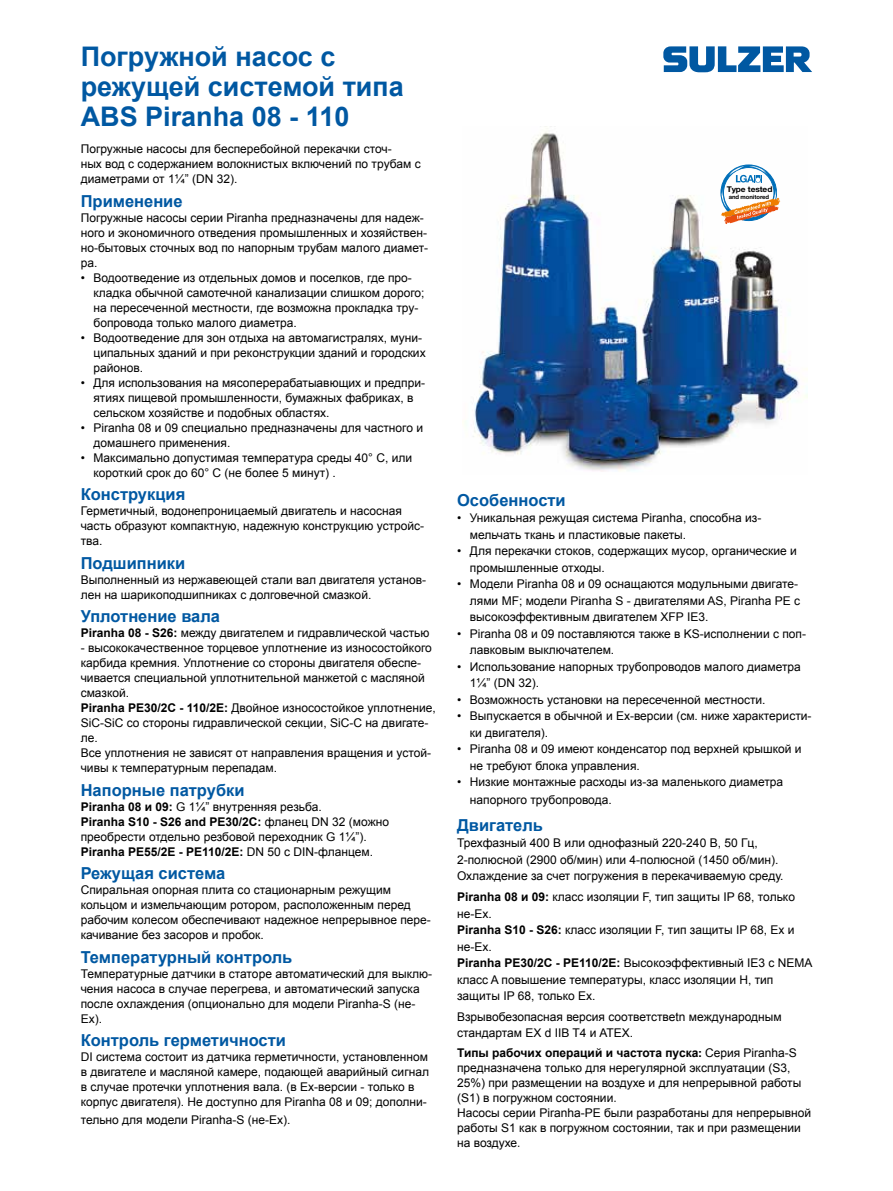
<style>
.page{position:relative;width:893px;height:1191px;background:#fff}
.page>*{position:absolute;margin:0;border:0;box-sizing:border-box;transform-origin:0 0}
.t1{font:700 27px/30px "Arial";color:#0058a2}
.t2{font:700 16.5px "Arial";color:#0058a2}
.t3{font:12px/15px "Arial";color:#000}
.t4{font:700 7.95px "Helvetica Neue LT Com";letter-spacing:-.01em;color:#000;scale:1.05 1}
.t5{font:700 6px "Helvetica Neue LT Com";letter-spacing:-.01em;color:#000}
.s1{font-weight:700}
.s2{font-family:"Helvetica Neue LT Com";font-weight:500}
.s3{font-family:"Helvetica Neue LT Com";font-weight:300}
</style>
<div class="page">
<svg style="left:663px;top:46px;width:149px;height:26px"></svg>
<img style="left:473px;top:126px;width:334px;height:346px">
<svg style="left:721px;top:165px;width:59px;height:59px"></svg>
<h1 class="t1" style="left:81px;top:42px;width:325px">Погружной насос с режущей системой типа<br>ABS Piranha 08 - 110</h1>
<p class="t3" style="left:81px;top:141px;width:341px">Погружные насосы для бесперебойной перекачки сточ-<br>ных вод с содержанием волокнистых включений по трубам с диаметрами от 1¼” (DN 32).</p>
<h2 class="t2" style="left:81px;top:190px;width:103px">Применение</h2>
<p class="t3" style="left:81px;top:210px;width:349px">Погружные насосы серии Piranha предназначены для надеж&shy;ного и экономичного отведения промышленных и хозяйствен&shy;но-бытовых сточных вод по напорным трубам малого диамет&shy;ра.</p>
<p class="t3" style="left:93px;top:270px;width:333px;text-indent:-13px">• Водоотведение из отдельных домов и поселков, где про&shy;кладка обычной самотечной канализации слишком дорого; на пересеченной местности, где возможна прокладка тру&shy;бопровода только малого диаметра.</p>
<p class="t3" style="left:93px;top:330px;width:334px;text-indent:-13px">• Водоотведение для зон отдыха на автомагистралях, муни&shy;ципальных зданий и при реконструкции зданий и городских районов.</p>
<p class="t3" style="left:93px;top:375px;width:333px;text-indent:-13px">• Для использования на мясоперерабатыавющих и предпри&shy;ятиях пищевой промышленности, бумажных фабриках, в сельском хозяйстве и подобных областях.</p>
<p class="t3" style="left:93px;top:420px;width:331px;text-indent:-13px">• Piranha 08 и 09 специально предназначены для частного и домашнего применения.</p>
<p class="t3" style="left:93px;top:450px;width:320px;text-indent:-13px">• Максимально допустимая температура среды 40° C, или короткий срок до 60° C (не более 5 минут) .</p>
<h2 class="t2" style="left:81px;top:483px;width:106px">Конструкция</h2>
<p class="t3" style="left:81px;top:503px;width:345px">Герметичный, водонепроницаемый двигатель и насосная часть образуют компактную, надежную конструкцию устройс&shy;тва.</p>
<h2 class="t2" style="left:81px;top:552px;width:106px">Подшипники</h2>
<p class="t3" style="left:81px;top:572px;width:347px">Выполненный из нержавеющей стали вал двигателя установ&shy;лен на шарикоподшипниках с долговечной смазкой.</p>
<h2 class="t2" style="left:81px;top:605px;width:141px">Уплотнение вала</h2>
<p class="t3" style="left:81px;top:625px;width:350px"><span class="s1">Piranha 08 - S26:</span> между двигателем и гидравлической частью</p>
<p class="t3" style="left:81px;top:640px;width:357px">- высококачественное торцевое уплотнение из износостойкого карбида кремния. Уплотнение со стороны двигателя обеспе&shy;чивается специальной уплотнительной манжетой с масляной смазкой.<br><span class="s1">Piranha PE30/2C - 110/2E:</span> Двойное износостойкое уплотнение, SiC-SiC со стороны гидравлической секции, SiC-C на двигате&shy;ле.<br>Все уплотнения не зависят от направления вращения и устой&shy;чивы к температурным перепадам.</p>
<h2 class="t2" style="left:81px;top:779px;width:165px">Напорные патрубки</h2>
<p class="t3" style="left:81px;top:799px;width:310px"><span class="s1">Piranha 08 и 09:</span> G 1¼” внутренняя резьба.<br><span class="s1">Piranha S10 - S26 and PE30/2C:</span> фланец DN 32 (можно преобрести отдельно резбовой переходник G 1¼”).<br><span class="s1">Piranha PE55/2E - PE110/2E:</span> DN 50 с DIN-фланцем.</p>
<h2 class="t2" style="left:81px;top:862px;width:146px">Режущая система</h2>
<p class="t3" style="left:81px;top:882px;width:352px">Спиральная опорная плита со стационарным режущим кольцом и измельчающим ротором, расположенным перед рабочим колесом обеспечивают надежное непрерывное пере&shy;качивание без засоров и пробок.</p>
<h2 class="t2" style="left:81px;top:946px;width:213px">Температурный контроль</h2>
<p class="t3" style="left:81px;top:966px;width:353px">Температурные датчики в статоре автоматический для выклю&shy;чения насоса в случае перегрева, и автоматический запуска после охлаждения (опционально для модели Piranha-S (не-Ex).</p>
<h2 class="t2" style="left:81px;top:1029px;width:207px">Контроль герметичности</h2>
<p class="t3" style="left:81px;top:1049px;width:350px">DI система состоит из датчика герметичности, установленном в двигателе и масляной камере, подающей аварийный сигнал в случае протечки уплотнения вала. (в Ex-версии - только в корпус двигателя). Не доступно для Piranha 08 и 09; дополни-</p>
<p class="t3" style="left:81px;top:1112px;width:211px">тельно для модели Piranha-S (не-Ex).</p>
<p class="t4" style="left:727px;top:184px;width:45px">Type tested</p>
<p class="t5" style="left:729px;top:193px;width:42px">and monitored</p>
<h2 class="t2" style="left:457px;top:489px;width:110px">Особенности</h2>
<p class="t3" style="left:470px;top:510px;width:293px;line-height:16.5px;text-indent:-13px">• Уникальная режущая система Piranha, способна из&shy;мельчать ткань и пластиковые пакеты.</p>
<p class="t3" style="left:470px;top:543px;width:329px;line-height:16.5px;text-indent:-13px">• Для перекачки стоков, содержащих мусор, органические и промышленные отходы.</p>
<p class="t3" style="left:470px;top:576px;width:332px;line-height:16.5px;text-indent:-13px">• Модели Piranha 08 и 09 оснащаются модульными двигате&shy;лями MF; модели Piranha S - двигателями AS, Piranha PE с высокоэффективным двигателем XFP IE3.</p>
<p class="t3" style="left:470px;top:625px;width:338px;line-height:16.5px;text-indent:-13px">• Piranha 08 и 09 поставляются также в KS-исполнении с поп&shy;лавковым выключателем.</p>
<p class="t3" style="left:470px;top:658px;width:333px;line-height:16.5px;text-indent:-13px">• Использование напорных трубопроводов малого диаметра<br>1¼” (DN 32).</p>
<p class="t3" style="left:457px;top:692px;width:310px">• Возможность установки на пересеченной местности.</p>
<p class="t3" style="left:470px;top:708px;width:343px;line-height:16.5px;text-indent:-13px">• Выпускается в обычной и Ex-версии (см. ниже характеристи&shy;ки двигателя).</p>
<p class="t3" style="left:470px;top:741px;width:333px;line-height:16.5px;text-indent:-13px">• Piranha 08 и 09 имеют конденсатор под верхней крышкой и не требуют блока управления.</p>
<p class="t3" style="left:470px;top:773px;width:315px;line-height:18px;text-indent:-13px">• Низкие монтажные расходы из-за маленького диаметра напорного трубопровода.</p>
<h2 class="t2" style="left:457px;top:814px;width:87px">Двигатель</h2>
<p class="t3" style="left:457px;top:835px;width:328px;line-height:16.5px">Трехфазный 400 В или однофазный 220-240 В, 50 Гц,<br>2-полюсной (2900 об/мин) или 4-полюсной (1450 об/мин).<br>Охлаждение за счет погружения в перекачиваемую среду.</p>
<p class="t3" style="left:457px;top:888px;width:357px;line-height:16.5px"><span class="s1">Piranha 08 и 09:</span> класс изоляции F, тип защиты IP 68, только не-Ex.<br><span class="s1">Piranha S10 - S26:</span> класс изоляции F, тип защиты IP 68, Ex и не-Ex.<br><span class="s1">Piranha PE30/2C - PE110/2E:</span> Высокоэффективный IE3 с NEMA класс A повышение температуры, класс изоляции H, тип защиты IP 68, только Ex.</p>
<p class="t3" style="left:457px;top:1008px;width:326px;line-height:16.5px">Взрывобезопасная версия соответствetn международным стандартам EX d IIB T4 и ATEX.</p>
<p class="t3" style="left:457px;top:1045px;width:356px"><span class="s1">Типы рабочих операций и частота пуска</span><span class="s2">:</span> Серия Piranha-S предназначена только для нерегулярной эксплуатации (S3, 25%) при размещении на воздухе и для непрерывной работы (S1) в погружном состоянии<span class="s3">.<br></span>Насосы серии Piranha-PE были разработаны для непрерывной работы S1 как в погружном состоянии, так и при размещении на воздухе<span class="s3">.</span></p>
</div>
